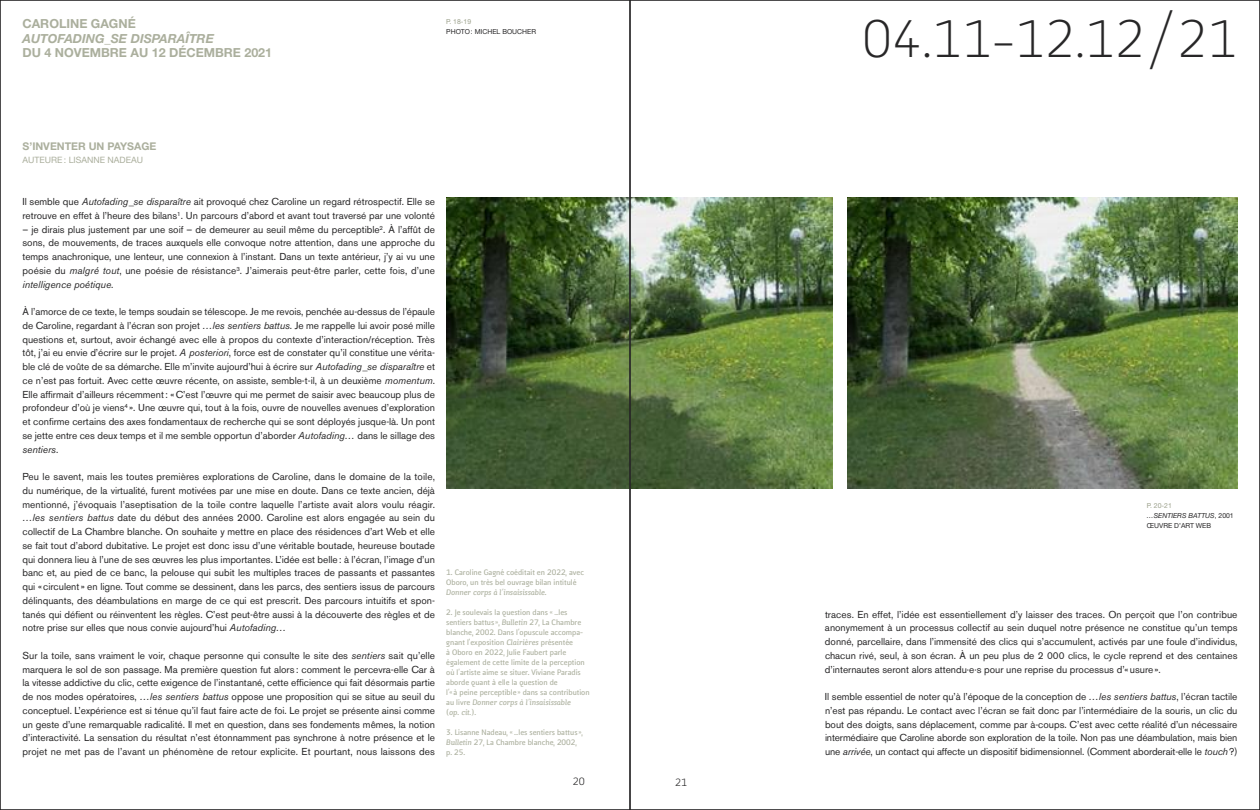
<style>
.page{position:relative;width:1260px;height:810px;background:#fff}
.page>*{position:absolute;margin:0;border:0;box-sizing:border-box;transform-origin:0 0}
.t1{font:300 50px "Kofi Pure Sans";color:#272627}
.t2{font:700 12.5px "Helvetica Neue";color:#abaf9d}
.t3{font:italic 700 12.5px "Helvetica Neue";color:#abaf9d}
.t4{font:700 10.62px "Helvetica Neue";color:#abaf9d}
.t5{font:10px/13.8px "Akzidenz Grotesk BE";color:#272627;text-align:justify}
.t6{font:10px "Kofi Pure Sans";color:#272627}
.t7{font:8.75px "Helvetica Neue";color:#abaf9d}
.t8{font:700 7.5px/10px "Kofi Pure Sans";color:#abaf9d}
.t9{font:700 7.5px/10px "Kofi Pure Kursiv";color:#abaf9d}
.t10{font:6.88px/10px "Helvetica Neue";color:#272627}
.t11{font:6.88px "Helvetica Neue";color:#9ca18c}
.s1{font-style:italic}
.s2{font-family:"Kofi Pure Sans"}
.s3{font-family:"Kofi Pure Kursiv"}
.s4{color:#9ca18c}
</style>
<div class="page">
<img style="left:847px;top:198px;width:391px;height:290px">
<img style="left:446px;top:198px;width:387px;height:290px">
<p class="t2" style="left:23px;top:15px;width:115px">CAROLINE GAGNÉ</p>
<p class="t3" style="left:23px;top:30px;width:193px">AUTOFADING_SE DISPARAÎTRE</p>
<p class="t2" style="left:23px;top:45px;width:251px">DU 4 NOVEMBRE AU 12 DÉCEMBRE 2021</p>
<p class="t11" style="left:446px;top:17px;width:26px">P. 18-19</p>
<p class="t10" style="left:446px;top:26px;width:91px">PHOTO: MICHEL BOUCHER</p>
<p class="t4" style="left:22px;top:140px;width:135px">S’INVENTER UN PAYSAGE</p>
<p class="t7" style="left:22px;top:154px;width:122px">AUTEURE : LISANNE NADEAU</p>
<p class="t5" style="left:22px;top:195px;width:414px">Il semble que <span class="s1">Autofading_se disparaître</span> ait provoqué chez Caroline un regard rétrospectif. Elle se retrouve en effet à l’heure des bilans<sup>1</sup>. Un parcours d’abord et avant tout traversé par une volonté</p>
<p class="t5" style="left:22px;top:222px;width:414px">– je dirais plus justement par une soif – de demeurer au seuil même du perceptible<sup>2</sup>. À l’affût de sons, de mouvements, de traces auxquels elle convoque notre attention, dans une approche du temps anachronique, une lenteur, une connexion à l’instant. Dans un texte antérieur, j’y ai vu une poésie du <span class="s1">malgré tout</span>, une poésie de résistance<sup>3</sup>. J’aimerais peut-être parler, cette fois, d’une <span class="s1">intelligence poétique</span>.</p>
<p class="t5" style="left:22px;top:305px;width:414px">À l’amorce de ce texte, le temps soudain se télescope. Je me revois, penchée au-dessus de l’épaule de Caroline, regardant à l’écran son projet <span class="s1">…les sentiers battus</span>. Je me rappelle lui avoir posé mille questions et, surtout, avoir échangé avec elle à propos du contexte d’interaction/réception. Très tôt, j’ai eu envie d’écrire sur le projet. <span class="s1">A posteriori</span>, force est de constater qu’il constitue une vérita&shy;ble clé de voûte de sa démarche. Elle m’invite aujourd’hui à écrire sur <span class="s1">Autofading_se disparaître</span> et ce n’est pas fortuit. Avec cette œuvre récente, on assiste, semble-t-il, à un deuxième <span class="s1">momentum</span>.<br>Elle affirmait d’ailleurs récemment: «C’est l’œuvre qui me permet de saisir avec beaucoup plus de profondeur d’où je viens<sup>4</sup> ». Une œuvre qui, tout à la fois, ouvre de nouvelles avenues d’exploration et confirme certains des axes fondamentaux de recherche qui se sont déployés jusque-là. Un pont se jette entre ces deux temps et il me semble opportun d’aborder <span class="s1">Autofading…</span> dans le sillage des <span class="s1">sentiers</span>.</p>
<p class="t5" style="left:22px;top:470px;width:414px">Peu le savent, mais les toutes premières explorations de Caroline, dans le domaine de la toile, du numérique, de la virtualité, furent motivées par une mise en doute. Dans ce texte ancien, déjà mentionné, j’évoquais l’aseptisation de la toile contre laquelle l’artiste avait alors voulu réagir. <span class="s1">…les sentiers battus</span> date du début des années 2000. Caroline est alors engagée au sein du collectif de La Chambre blanche. On souhaite y mettre en place des résidences d’art Web et elle se fait tout d’abord dubitative. Le projet est donc issu d’une véritable boutade, heureuse boutade qui donnera lieu à l’une de ses œuvres les plus importantes. L’idée est belle: à l’écran, l’image d’un banc et, au pied de ce banc, la pelouse qui subit les multiples traces de passants et passantes qui «circulent» en ligne. Tout comme se dessinent, dans les parcs, des sentiers issus de parcours délinquants, des déambulations en marge de ce qui est prescrit. Des parcours intuitifs et spon&shy;tanés qui défient ou réinventent les règles. C’est peut-être aussi à la découverte des règles et de notre prise sur elles que nous convie aujourd’hui <span class="s1">Autofading…</span></p>
<p class="t5" style="left:22px;top:648px;width:414px">Sur la toile, sans vraiment le voir, chaque personne qui consulte le site des <span class="s1">sentiers</span> sait qu’elle marquera le sol de son passage. Ma première question fut alors : comment le percevra-elle Car à la vitesse addictive du clic, cette exigence de l’instantané, cette efficience qui fait désormais partie de nos modes opératoires, <span class="s1">…les sentiers battus</span> oppose une proposition qui se situe au seuil du conceptuel. L’expérience est si ténue qu’il faut faire acte de foi. Le projet se présente ainsi comme un geste d’une remarquable radicalité. Il met en question, dans ses fondements mêmes, la notion d’interactivité. La sensation du résultat n’est étonnamment pas synchrone à notre présence et le projet ne met pas de l’avant un phénomène de retour explicite. Et pourtant, nous laissons des</p>
<p class="t8" style="left:446px;top:567px;width:139px">1. Caroline Gagné coéditait en 2022, avec<br>Oboro, un très bel ouvrage bilan intitulé</p>
<p class="t9" style="left:446px;top:587px;width:102px">Donner corps à l’insaisissable<span class="s2">.</span></p>
<p class="t8" style="left:446px;top:607px;width:145px">2. Je soulevais la question dans «…les sentiers battus », <span class="s3">Bulletin</span> 27, La Chambre blanche, 2002. Dans l’opuscule accompa&shy;gnant l’exposition <span class="s3">Clairières</span> présentée<br>à Oboro en 2022, Julie Faubert parle également de cette limite de la perception où l’artiste aime se situer. Viviane Paradis aborde quant à elle la question de<br>l’«à peine perceptible» dans sa contribution</p>
<p class="t9" style="left:446px;top:697px;width:126px"><span class="s2">au livre</span> Donner corps à l’insaisissable <span class="s2">(</span>op. cit.<span class="s2">).</span></p>
<p class="t8" style="left:446px;top:727px;width:138px">3. Lisanne Nadeau, «…les sentiers battus »,<br><span class="s3">Bulletin</span> 27, La Chambre blanche, 2002, p. 25.</p>
<p class="t6" style="left:573px;top:775px;width:14px">20</p>
<p class="t6" style="left:675px;top:776px;width:14px">21</p>
<h1 class="t1" style="left:862px;top:8px;width:377px">04.11-12.12/21</h1>
<p class="t10" style="left:1147px;top:501px;width:88px"><span class="s4">P. 20-21<br></span><span class="s1">…SENTIERS BATTUS</span>, 2001<br>ŒUVRE D’ART WEB</p>
<p class="t5" style="left:825px;top:607px;width:414px">traces. En effet, l’idée est essentiellement d’y laisser des traces. On perçoit que l’on contribue anonymement à un processus collectif au sein duquel notre présence ne constitue qu’un temps donné, parcellaire, dans l’immensité des clics qui s’accumulent, activés par une foule d’individus, chacun rivé, seul, à son écran. À un peu plus de 2 000 clics, le cycle reprend et des centaines d’internautes seront alors attendu·e·s pour une reprise du processus d’«usure».</p>
<p class="t5" style="left:825px;top:690px;width:414px">Il semble essentiel de noter qu’à l’époque de la conception de <span class="s1">…les sentiers battus</span>, l’écran tactile n’est pas répandu. Le contact avec l’écran se fait donc par l’intermédiaire de la souris, un clic du bout des doigts, sans déplacement, comme par à-coups. C’est avec cette réalité d’un nécessaire intermédiaire que Caroline aborde son exploration de la toile. Non pas une déambulation, mais bien une <span class="s1">arrivée</span>, un contact qui affecte un dispositif bidimensionnel. (Comment aborderait-elle le <span class="s1">touch</span>?)</p>
</div>
